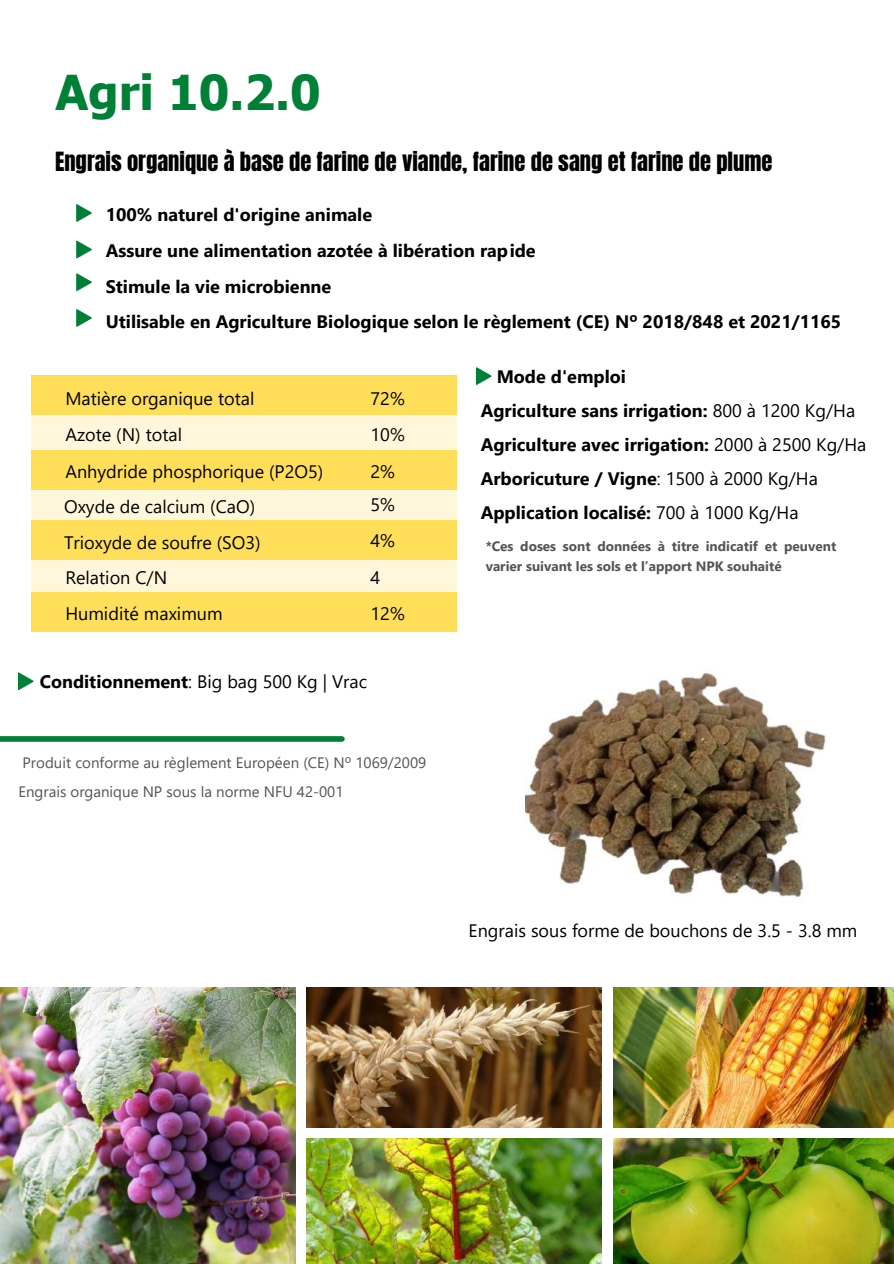
<style>
.page{position:relative;width:894px;height:1264px;background:#fff}
.page>*{position:absolute;margin:0;border:0;box-sizing:border-box;transform-origin:0 0}
.t1{font:700 48px "Tahoma";color:#008037}
.t2{font:22.5px "Anton";color:#000}
.t3{font:700 18px/33.9px "Segoe UI";color:#000}
.t4{font:18px/36px "Segoe UI";color:#000}
.t5{font:15px/29.1px "Segoe UI";color:#545454}
.t6{font:700 13.5px/19.2px "Segoe UI";color:#545454}
.s1{font-weight:700}
.s2{font-weight:400}
</style>
<div class="page">
<img style="left:0;top:987px;width:295px;height:276px">
<img style="left:306px;top:987px;width:295px;height:140px">
<img style="left:613px;top:987px;width:280px;height:140px">
<img style="left:306px;top:1138px;width:295px;height:125px">
<img style="left:613px;top:1138px;width:280px;height:125px">
<img style="left:526px;top:672px;width:300px;height:225px">
<div style="left:31px;top:407px;width:425px;height:186px;background:#fff7db"></div>
<div style="left:31px;top:375px;width:425px;height:39px;background:#ffde59"></div>
<div style="left:31px;top:520px;width:425px;height:40px;background:#ffde59"></div>
<div style="left:31px;top:450px;width:425px;height:39px;background:#ffde59"></div>
<svg style="left:76px;top:204px;width:16px;height:18px"></svg>
<svg style="left:76px;top:240px;width:16px;height:18px"></svg>
<svg style="left:76px;top:273px;width:16px;height:18px"></svg>
<svg style="left:76px;top:309px;width:16px;height:18px"></svg>
<svg style="left:18px;top:672px;width:16px;height:18px"></svg>
<div style="left:0;top:736px;width:342px;height:5px;background:#008037"></div>
<svg style="left:476px;top:367px;width:15px;height:18px"></svg>
<div style="left:31px;top:592px;width:425px;height:40px;background:#ffde59"></div>
<h1 class="t1" style="left:56px;top:59px;width:266px">Agri 10.2.0</h1>
<p class="t2" style="left:55px;top:145px;width:718px">Engrais organique à base de farine de viande, farine de sang et farine de plume</p>
<p class="t3" style="left:106px;top:196px;width:736px;line-height:35.5px">100% naturel d'origine animale<br>Assure une alimentation azotée à libération rap ide<br>Stimule la vie microbienne<br>Utilisable en Agriculture Biologique selon le règlement (CE) Nº 2018/848 et 2021/1165</p>
<p class="t4" style="left:65px;top:379px;width:259px">Matière organique total<br>Azote (N) total<br>Anhydride phosphorique (P2O5)</p>
<p class="t4" style="left:370px;top:379px;width:36px;text-align:justify">72% 10% 2%</p>
<p class="t4" style="left:64px;top:487px;width:192px">Oxyde de calcium (CaO)</p>
<p class="t4" style="left:370px;top:485px;width:26px">5%</p>
<p class="t4" style="left:64px;top:523px;width:198px">Trioxyde de soufre (SO3)</p>
<p class="t4" style="left:370px;top:521px;width:26px">4%</p>
<p class="t4" style="left:65px;top:558px;width:159px">Relation C/N<br>Humidité maximum</p>
<p class="t4" style="left:370px;top:558px;width:36px">4<br>12%</p>
<p class="t4" style="left:40px;top:662px;width:328px"><span class="s1">Conditionnement</span>: Big bag 500 Kg | Vrac</p>
<p class="t5" style="left:18px;top:746px;width:409px">Produit conforme au règlement Européen (CE) Nº 1069/2009<br>Engrais organique NP sous la norme NFU 42-001</p>
<p class="t3" style="left:480px;top:358px;width:387px;text-indent:16px">Mode d'emploi<br>Agriculture sans irrigation: <span class="s2">800 à 1200 Kg/Ha </span>Agriculture avec irrigation: <span class="s2">2000 à 2500 Kg/Ha </span>Arboricuture / Vigne<span class="s2">: 1500 à 2000 Kg/Ha </span>Application localisé: <span class="s2">700 à 1000 Kg/Ha</span></p>
<p class="t6" style="left:485px;top:536px;width:352px">*Ces doses sont données à titre indicatif et peuvent varier suivant les sols et l’apport NPK souhaité</p>
<p class="t4" style="left:468px;top:910px;width:390px">Engrais sous forme de bouchons de 3.5 - 3.8 mm</p>
</div>
